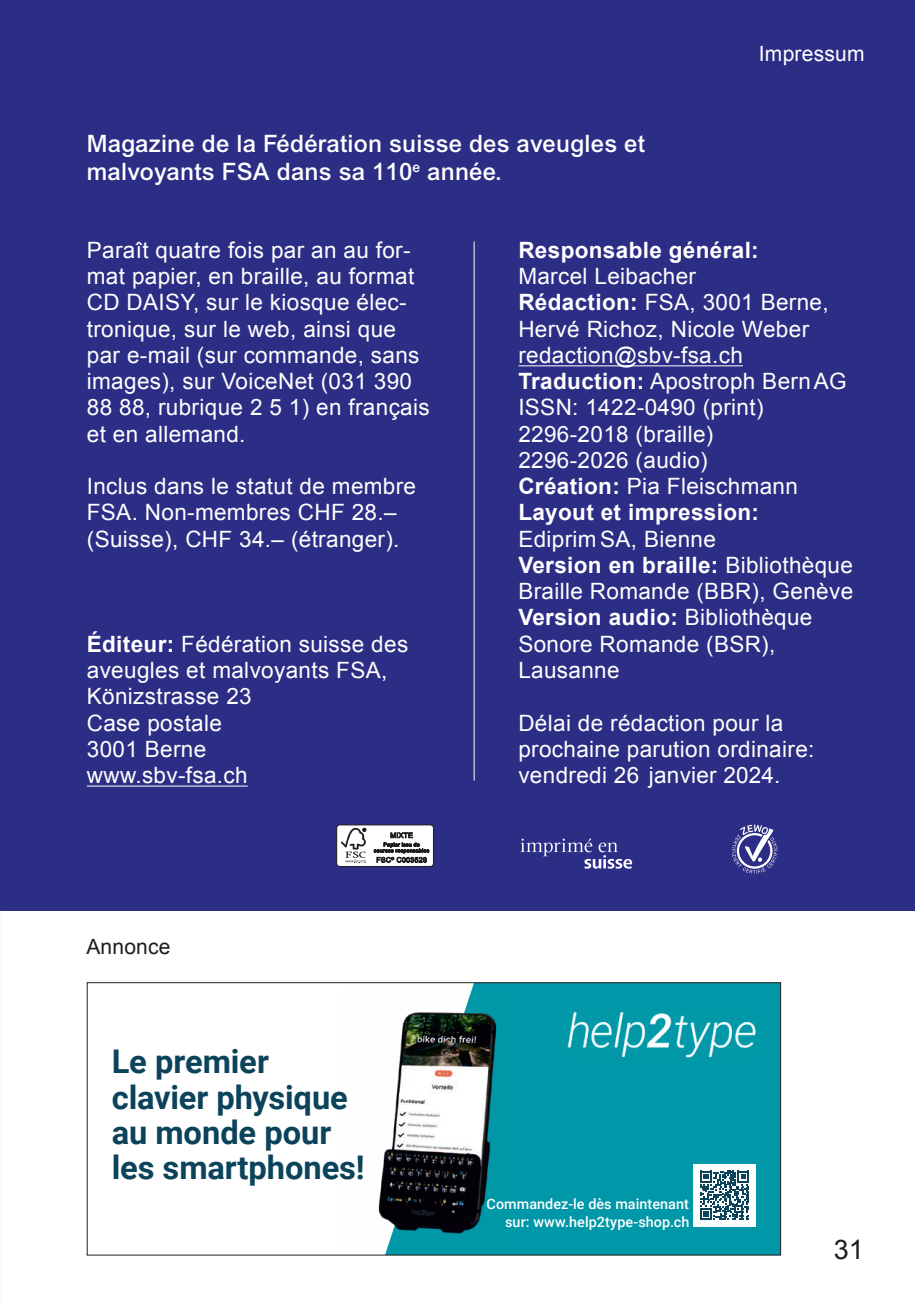
<style>
.page{position:relative;width:915px;height:1306px;background:#fff}
.page>*{position:absolute;margin:0;border:0;box-sizing:border-box;transform-origin:0 0}
.t1{font:700 32.7px/35.2px "Roboto";letter-spacing:-.005em;color:#0a435a}
.t2{font:27px "Arial";color:#1d1d1b}
.Impressum{font:500 24px/28.5px "Arial MT Pro";letter-spacing:.01em;color:#fff}
.Lauftext_Impressum{font:22.5px/26.2px "Arial";letter-spacing:.015em;color:#fff}
.Lauftext_Impressum-2{font:700 22.5px/26.2px "Arial";letter-spacing:.015em;color:#fff}
.Rubrik{font:21px "Arial";letter-spacing:.01em;color:#fff}
.Rubrik-2{font:21px "Arial";letter-spacing:.01em;color:#1d1d1b}
.t3{font:500 14.4px/17.2px "Roboto";letter-spacing:.005em;color:#fff;text-align:right}
.s1{font-weight:700}
.s2{font-weight:400}
</style>
<div class="page">
<div style="left:0;top:0;width:914px;height:910px;background:#2c2d85"></div>
<svg style="left:731px;top:824px;width:46px;height:49px"></svg>
<hr style="left:87px;top:785px;width:160px;height:1px;background:#fff">
<hr style="left:473px;top:241px;width:1px;height:539px;background:#fff">
<hr style="left:518px;top:365px;width:224px;height:1px;background:#fff">
<svg style="left:520px;top:838px;width:112px;height:30px"></svg>
<div style="left:336px;top:825px;width:97px;height:41px;background:#fff;border-radius:3px"></div>
<div style="left:336px;top:824px;width:97px;height:42px;border:1px solid #1d1d1b;border-radius:3px"></div>
<svg style="left:340px;top:827px;width:26px;height:36px"></svg>
<svg style="left:373px;top:832px;width:56px;height:30px"></svg>
<div style="left:385px;top:984px;width:393px;height:269px;background:#0098a8"></div>
<img style="left:378px;top:990px;width:135px;height:256px">
<div style="left:693px;top:1163px;width:62px;height:63px;background:#fff"></div>
<svg style="left:700px;top:1170px;width:49px;height:49px"></svg>
<img style="left:566px;top:1011px;width:189px;height:47px">
<div style="left:87px;top:982px;width:693px;height:273px;border:1px solid #1d1d1b"></div>
<p class="Impressum" style="left:87px;top:130px;width:559px">Magazine de la Fédération suisse des aveugles et malvoyants FSA dans sa 110<sup>e</sup> année.</p>
<h1 class="Rubrik" style="left:758px;top:40px;width:107px">Impressum</h1>
<p class="Lauftext_Impressum" style="left:87px;top:237px;width:344px">Paraît quatre fois par an au for&shy;mat papier, en braille, au format<br>CD DAISY, sur le kiosque élec&shy;tronique, sur le web, ainsi que par e-mail (sur commande, sans images), sur VoiceNet (031 390<br>88 88, rubrique 2 5 1) en français et en allemand.</p>
<p class="Lauftext_Impressum" style="left:87px;top:473px;width:331px">Inclus dans le statut de membre<br>FSA. Non-membres CHF 28.– (Suisse), CHF 34.– (étranger).</p>
<p class="Lauftext_Impressum" style="left:87px;top:631px;width:323px"><span class="s1">Éditeur:</span> Fédération suisse des aveugles et malvoyants FSA,<br>Könizstrasse 23<br>Case postale<br>3001 Berne<br>www.sbv-fsa.ch</p>
<p class="Lauftext_Impressum-2" style="left:518px;top:237px;width:242px">Responsable général:<br><span class="s2">Marcel Leibacher</span></p>
<p class="Lauftext_Impressum" style="left:518px;top:289px;width:312px"><span class="s1">Rédaction:</span> FSA, 3001 Berne,</p>
<p class="Lauftext_Impressum" style="left:518px;top:316px;width:330px">Hervé Richoz, Nicole Weber redaction@sbv-fsa.ch<br><span class="s1">Traduction:</span> Apostroph BernAG</p>
<p class="Lauftext_Impressum" style="left:518px;top:394px;width:247px">ISSN: 1422-0490 (print)<br>2296-2018 (braille)<br>2296-2026 (audio)</p>
<p class="Lauftext_Impressum" style="left:518px;top:473px;width:281px"><span class="s1">Création:</span> Pia Fleischmann</p>
<p class="Lauftext_Impressum-2" style="left:518px;top:500px;width:242px">Layout et impression:<br><span class="s2">Ediprim SA, Bienne</span></p>
<p class="Lauftext_Impressum" style="left:518px;top:552px;width:336px"><span class="s1">Version en braille:</span> Bibliothèque<br>Braille Romande (BBR), Genève</p>
<p class="Lauftext_Impressum" style="left:518px;top:604px;width:295px"><span class="s1">Version audio:</span> Bibliothèque<br>Sonore Romande (BSR),<br>Lausanne</p>
<p class="Lauftext_Impressum" style="left:518px;top:709px;width:297px">Délai de rédaction pour la prochaine parution ordinaire: vendredi 26 janvier 2024.</p>
<h1 class="Rubrik-2" style="left:86px;top:932px;width:86px">Annonce</h1>
<p class="t1" style="left:112px;top:1042px;width:254px">Le premier clavier physique au monde pour les smartphones!</p>
<p class="t3" style="left:486px;top:1195px;width:204px">Commandez-le dès maintenant sur: www.help2type-shop.ch</p>
<p class="t2" style="left:833px;top:1231px;width:32px">31</p>
</div>
